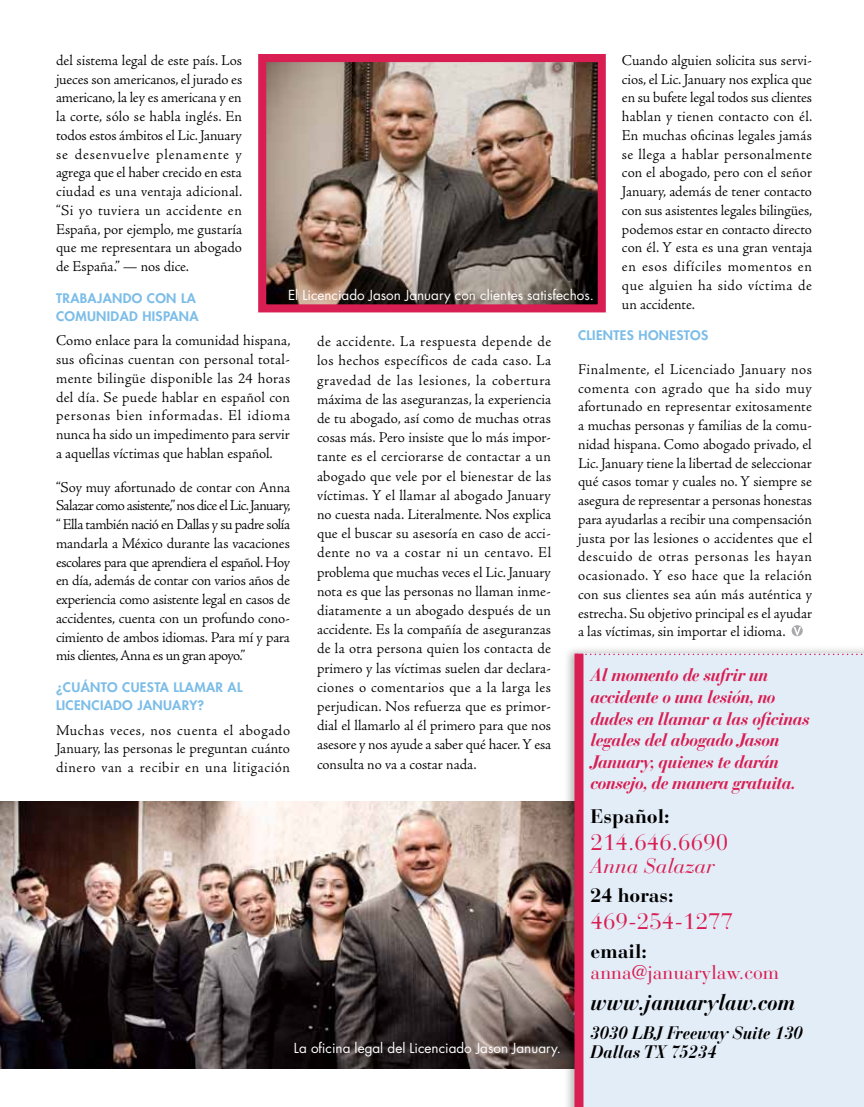
<style>
.page{position:relative;width:864px;height:1107px;background:#fff}
.page>*{position:absolute;margin:0;border:0;box-sizing:border-box;transform-origin:0 0}
.t1{font:22.5px "Bauer Bodoni Std";color:#d81e52}
.t2{font:italic 700 22.5px "Bauer Bodoni Std";letter-spacing:-.01em;color:#000;scale:.94 1}
.t3{font:italic 21px "Bauer Bodoni Std";color:#d81e52}
.t4{font:700 19.5px "Bauer Bodoni Std";color:#000}
.t5{font:19.5px "Bauer Bodoni Std";color:#d81e52}
.t6{font:italic 700 18px/21.6px "Bauer Bodoni Std";letter-spacing:-.04em;color:#d81e52}
.t7{font:italic 700 18px/18.8px "Bauer Bodoni Std";letter-spacing:-.01em;color:#000;scale:.94 1}
.t8{font:300 15px/18.8px "Adobe Jenson Pro";color:#000;text-align:justify}
.t9{font:13.5px "Futura Std";color:#fff}
.t10{font:800 12.9px/18px "Futura Std";letter-spacing:.025em;color:#7cbde8;scale:1.05 1}
</style>
<div class="page">
<div style="left:792px;top:625px;width:11px;height:11px;background:#a7a9ac;border-radius:50%"></div>
<svg style="left:794px;top:627px;width:7px;height:9px"></svg>
<img style="left:0;top:801px;width:563px;height:268px">
<img style="left:267px;top:63px;width:330px;height:240px">
<div style="left:258px;top:54px;width:348px;height:258px;border:8px solid #d81e52"></div>
<div style="left:563px;top:645px;width:301px;height:462px;background:#000;opacity:.3"></div>
<div style="left:576px;top:654px;width:288px;height:453px;background:#e3edf8"></div>
<div style="left:574px;top:654px;width:10px;height:453px;background:#d81e52"></div>
<svg style="left:583px;top:654px;width:280px;height:1px"></svg>
<p class="t8" style="left:56px;top:51px;width:188px">del sistema legal de este país. Los jueces son americanos, el jurado es americano, la ley es americana y en la corte, sólo se habla inglés. En todos estos ámbitos el Lic. January se desenvuelve plenamente y agrega que el haber crecido en esta ciudad es una ventaja adicional. “Si yo tuviera un accidente en España, por ejemplo, me gustaría que me representara un abogado de España.” — nos dice.</p>
<p class="t10" style="left:56px;top:289px;width:137px">TRABAJANDO CON LA<br>COMUNIDAD HISPANA</p>
<p class="t8" style="left:56px;top:331px;width:236px">Como enlace para la comunidad hispana, sus oficinas cuentan con personal total&shy;mente bilingüe disponible las 24 horas del día. Se puede hablar en español con personas bien informadas. El idioma nunca ha sido un impedimento para servir a aquellas víctimas que hablan español.</p>
<p class="t8" style="left:56px;top:478px;width:236px">“Soy muy afortunado de contar con Anna Salazar como asistente,” nos dice el Lic. January, “ Ella también nació en Dallas y su padre solía mandarla a México durante las vacaciones escolares para que aprendiera el español. Hoy en día, además de contar con varios años de experiencia como asistente legal en casos de accidentes, cuenta con un profundo cono&shy;cimiento de ambos idiomas. Para mí y para mis clientes, Anna es un gran apoyo.”</p>
<p class="t10" style="left:56px;top:678px;width:179px">¿CUÁNTO CUESTA LLAMAR AL<br>LICENCIADO JANUARY?</p>
<p class="t8" style="left:56px;top:721px;width:236px">Muchas veces, nos cuenta el abogado January, las personas le preguntan cuánto dinero van a recibir en una litigación</p>
<p class="t8" style="left:622px;top:51px;width:192px">Cuando alguien solicita sus servi&shy;cios, el Lic. January nos explica que en su bufete legal todos sus clientes hablan y tienen contacto con él.<br>En muchas oficinas legales jamás se llega a hablar personalmente con el abogado, pero con el señor January, además de tener contacto con sus asistentes legales bilingües, podemos estar en contacto directo con él. Y esta es una gran ventaja en esos difíciles momentos en que alguien ha sido víctima de un accidente.</p>
<p class="t10" style="left:578px;top:326px;width:126px">CLIENTES HONESTOS</p>
<p class="t8" style="left:578px;top:360px;width:236px">Finalmente, el Licenciado January nos comenta con agrado que ha sido muy afortunado en representar exitosamente a muchas personas y familias de la comu&shy;nidad hispana. Como abogado privado, el Lic. January tiene la libertad de seleccionar qué casos tomar y cuales no. Y siempre se asegura de representar a personas honestas para ayudarlas a recibir una compensación justa por las lesiones o accidentes que el descuido de otras personas les hayan ocasionado. Y eso hace que la relación con sus clientes sea aún más auténtica y estrecha. Su objetivo principal es el ayudar a las víctimas, sin importar el idioma.</p>
<p class="t6" style="left:591px;top:665px;width:221px">Al momento de sufrir un accidente o una lesión, no dudes en llamar a las oficinas legales del abogado Jason<br>January, quienes te darán consejo, de manera gratuita.</p>
<h3 class="t4" style="left:591px;top:805px;width:81px">Español:</h3>
<h1 class="t1" style="left:591px;top:829px;width:139px">214.646.6690</h1>
<h2 class="t3" style="left:591px;top:853px;width:125px">Anna Salazar</h2>
<h3 class="t4" style="left:591px;top:883px;width:84px">24 horas:</h3>
<h1 class="t1" style="left:591px;top:908px;width:144px">469-254-1277</h1>
<h3 class="t4" style="left:591px;top:940px;width:58px">email:</h3>
<h3 class="t5" style="left:591px;top:961px;width:190px">anna@januarylaw.com</h3>
<h1 class="t2" style="left:591px;top:988px;width:219px">www.januarylaw.com</h1>
<p class="t7" style="left:591px;top:1024px;width:227px">3030 LBJ Freeway Suite 130<br>Dallas TX 75234</p>
<p class="t9" style="left:288px;top:286px;width:307px">El Licenciado Jason January con clientes satisfechos.</p>
<p class="t8" style="left:317px;top:332px;width:236px;line-height:19.2px">de accidente. La respuesta depende de los hechos específicos de cada caso. La gravedad de las lesiones, la cobertura máxima de las aseguranzas, la experiencia de tu abogado, así como de muchas otras cosas más. Pero insiste que lo más impor&shy;tante es el cerciorarse de contactar a un abogado que vele por el bienestar de las víctimas. Y el llamar al abogado January no cuesta nada. Literalmente. Nos explica que el buscar su asesoría en caso de acci&shy;dente no va a costar ni un centavo. El problema que muchas veces el Lic. January nota es que las personas no llaman inme&shy;diatamente a un abogado después de un accidente. Es la compañía de aseguranzas de la otra persona quien los contacta de primero y las víctimas suelen dar declara&shy;ciones o comentarios que a la larga les perjudican. Nos refuerza que es primor&shy;dial el llamarlo al él primero para que nos asesore y nos ayude a saber qué hacer. Y esa consulta no va a costar nada.</p>
<p class="t9" style="left:294px;top:1039px;width:269px">La oficina legal del Licenciado Jason January.</p>
</div>
